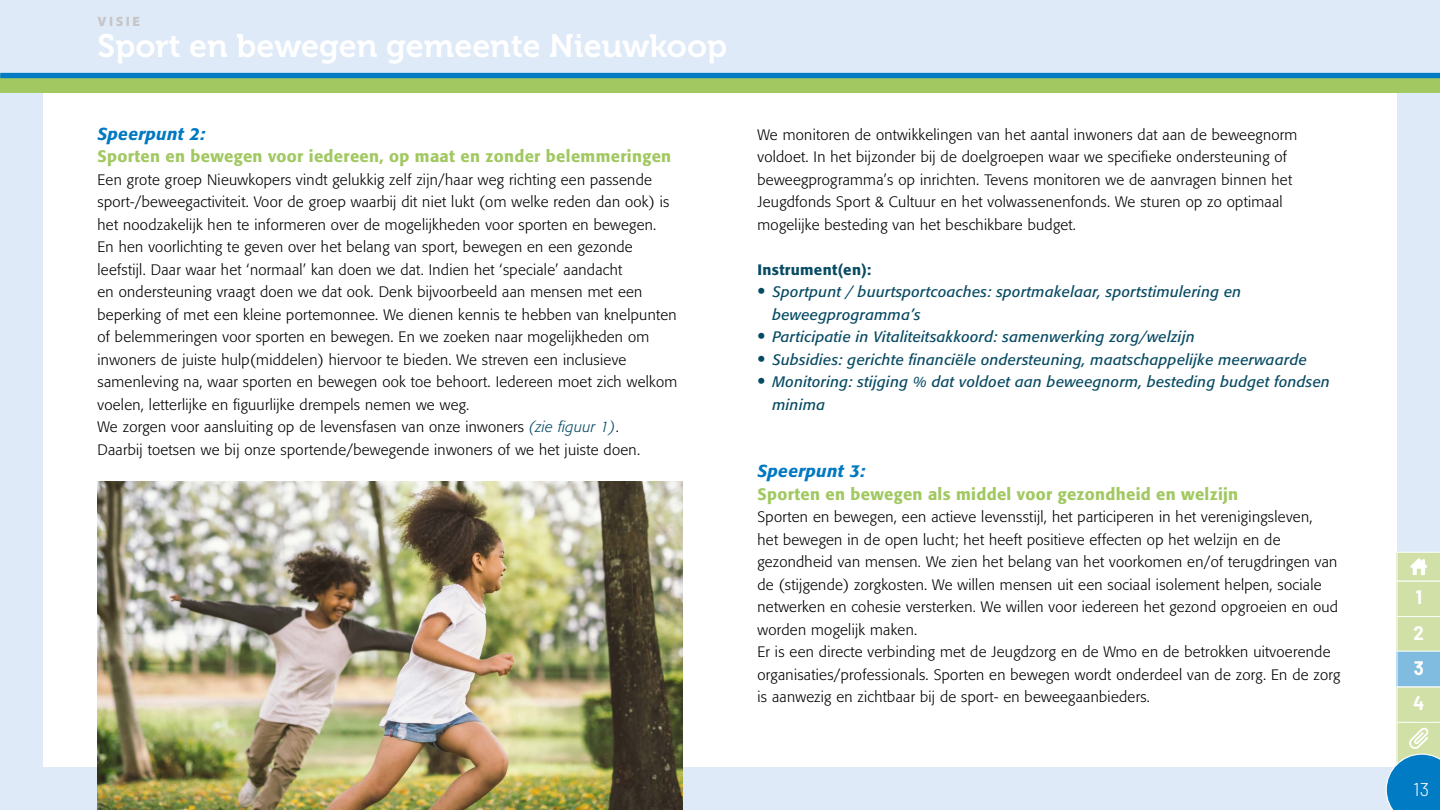
<style>
.page{position:relative;width:1440px;height:810px;background:#fff}
.page>*{position:absolute;margin:0;border:0;box-sizing:border-box;transform-origin:0 0}
.t1{font:32.25px "Museo 700";color:#fff}
.t2{font:700 19.05px "Barlow";color:#fff}
.t3{font:300 18.52px "Barlow";color:#fff}
.t4{font:italic 500 17.25px "Formata";letter-spacing:.02em;color:#0078c2}
.t5{font:500 16.5px "Formata";letter-spacing:.02em;color:#a1c861}
.t6{font:300 15px/22.5px "Formata";letter-spacing:.02em;color:#000}
.t7{font:italic 15px/22.5px "Formata";letter-spacing:.02em;color:#074a63}
.t8{font:500 15px "Formata";letter-spacing:.02em;color:#074a63}
.t9{font:900 13.58px "Myriad Pro";letter-spacing:.18em;color:#c6c6c6}
.s1{font-style:italic;color:#074a63}
.s2{font-size:23.25px}
</style>
<div class="page">
<div style="left:0;top:0;width:1440px;height:76px;background:#dfeaf8"></div>
<div style="left:0;top:767px;width:1426px;height:43px;background:#dfeaf8"></div>
<div style="left:0;top:93px;width:43px;height:693px;background:#dfeaf8"></div>
<div style="left:1397px;top:93px;width:43px;height:693px;background:#dfeaf8"></div>
<div style="left:0;top:76px;width:1440px;height:17px;background:#a1c861"></div>
<div style="left:0;top:73px;width:1440px;height:5px;background:#007bc4"></div>
<img style="left:98px;top:481px;width:584px;height:329px">
<svg style="left:1386px;top:552px;width:54px;height:258px"></svg>
<p class="t9" style="left:98px;top:14px;width:44px">VISIE</p>
<h1 class="t1" style="left:98px;top:27px;width:631px">Sport en bewegen gemeente Nieuwkoop</h1>
<p class="t4" style="left:98px;top:123px;width:109px">Speerpunt 2:</p>
<p class="t5" style="left:98px;top:146px;width:575px">Sporten en bewegen voor iedereen, op maat en zonder belemmeringen</p>
<p class="t6" style="left:98px;top:168px;width:581px">Een grote groep Nieuwkopers vindt gelukkig zelf zijn/haar weg richting een passende sport-/beweegactiviteit. Voor de groep waarbij dit niet lukt (om welke reden dan ook) is het noodzakelijk hen te informeren over de mogelijkheden voor sporten en bewegen.<br>En hen voorlichting te geven over het belang van sport, bewegen en een gezonde leefstijl. Daar waar het ‘normaal’ kan doen we dat. Indien het ‘speciale’ aandacht<br>en ondersteuning vraagt doen we dat ook. Denk bijvoorbeeld aan mensen met een beperking of met een kleine portemonnee. We dienen kennis te hebben van knelpunten of belemmeringen voor sporten en bewegen. En we zoeken naar mogelijkheden om inwoners de juiste hulp(middelen) hiervoor te bieden. We streven een inclusieve samenleving na, waar sporten en bewegen ook toe behoort. Iedereen moet zich welkom voelen, letterlijke en figuurlijke drempels nemen we weg.<br>We zorgen voor aansluiting op de levensfasen van onze inwoners <span class="s1">(zie figuur 1)</span>.<br>Daarbij toetsen we bij onze sportende/bewegende inwoners of we het juiste doen.</p>
<p class="t6" style="left:758px;top:123px;width:541px">We monitoren de ontwikkelingen van het aantal inwoners dat aan de beweegnorm voldoet. In het bijzonder bij de doelgroepen waar we specifieke ondersteuning of beweegprogramma’s op inrichten. Tevens monitoren we de aanvragen binnen het Jeugdfonds Sport &amp; Cultuur en het volwassenenfonds. We sturen op zo optimaal mogelijke besteding van het beschikbare budget.</p>
<p class="t8" style="left:758px;top:260px;width:115px">Instrument(en):</p>
<p class="t7" style="left:773px;top:281px;width:470px;text-indent:-15px"><span class="s2">•</span> Sportpunt / buurtsportcoaches: sportmakelaar, sportstimulering en beweegprogramma’s</p>
<p class="t7" style="left:758px;top:326px;width:439px"><span class="s2">•</span> Participatie in Vitaliteitsakkoord: samenwerking zorg/welzijn</p>
<p class="t7" style="left:758px;top:348px;width:551px"><span class="s2">•</span> Subsidies: gerichte financiële ondersteuning, maatschappelijke meerwaarde</p>
<p class="t7" style="left:773px;top:371px;width:559px;text-indent:-15px"><span class="s2">•</span> Monitoring: stijging % dat voldoet aan beweegnorm, besteding budget fondsen minima</p>
<p class="t4" style="left:758px;top:460px;width:109px">Speerpunt 3:</p>
<p class="t5" style="left:758px;top:484px;width:482px">Sporten en bewegen als middel voor gezondheid en welzijn</p>
<p class="t6" style="left:758px;top:506px;width:584px">Sporten en bewegen, een actieve levensstijl, het participeren in het verenigingsleven,<br>het bewegen in de open lucht; het heeft positieve effecten op het welzijn en de gezondheid van mensen. We zien het belang van het voorkomen en/of terugdringen van de (stijgende) zorgkosten. We willen mensen uit een sociaal isolement helpen, sociale netwerken en cohesie versterken. We willen voor iedereen het gezond opgroeien en oud worden mogelijk maken.<br>Er is een directe verbinding met de Jeugdzorg en de Wmo en de betrokken uitvoerende organisaties/professionals. Sporten en bewegen wordt onderdeel van de zorg. En de zorg is aanwezig en zichtbaar bij de sport- en beweegaanbieders.</p>
<p class="t2" style="left:1416px;top:583px;width:8px">1</p>
<p class="t2" style="left:1414px;top:619px;width:12px">2</p>
<p class="t2" style="left:1414px;top:654px;width:12px">3</p>
<p class="t2" style="left:1413px;top:689px;width:13px">4</p>
<p class="t3" style="left:1413px;top:776px;width:18px">13</p>
</div>
